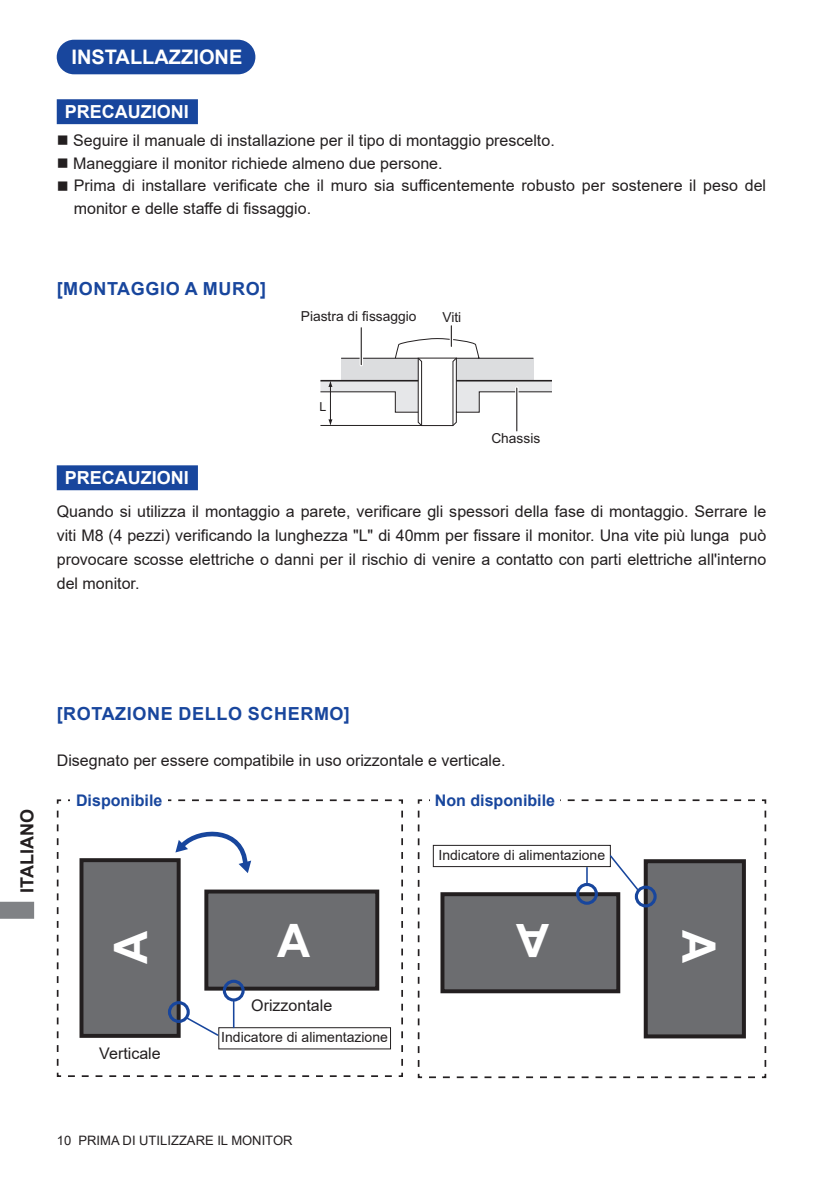
<style>
.page{position:relative;width:840px;height:1191px;background:#fff}
.page>*{position:absolute;margin:0;border:0;box-sizing:border-box;transform-origin:0 0}
.t1{font:700 46px "Arial";color:#fff}
.t2{font:700 20px "Arial";color:#fff}
.t3{font:700 18px "Arial";letter-spacing:.035em;color:#18469d}
.t4{font:700 18px "Arial";color:#fff}
.t5{font:700 18px "Arial";color:#231f20}
.t6{font:16px/24px "Arial";color:#231f20}
.t7{font:700 16px "Arial";color:#18469d}
.t8{font:14px "Arial";color:#231f20}
.t9{font:13.8px "Arial";color:#231f20}
.t10{font:13px "Arial";color:#231f20}
.t11{font:12.4px "Arial";color:#231f20}
</style>
<div class="page">
<svg style="left:0;top:901px;width:34px;height:17px"></svg>
<div style="left:58px;top:41px;width:196px;height:32px;background:#18469d;border-radius:16px"></div>
<div style="left:57px;top:40px;width:198px;height:34px;border:2px solid #18469d;border-radius:16px"></div>
<svg style="left:320px;top:326px;width:232px;height:101px"></svg>
<hr style="left:515px;top:388px;width:3px;height:43px;background:#fff">
<hr style="left:516px;top:388px;width:1px;height:43px;background:#231f20">
<div style="left:57px;top:99px;width:141px;height:25px;background:#18469d;border:2px solid #18469d"></div>
<div style="left:57px;top:465px;width:141px;height:25px;background:#18469d;border:2px solid #18469d"></div>
<svg style="left:417px;top:799px;width:349px;height:280px"></svg>
<svg style="left:56px;top:799px;width:347px;height:278px"></svg>
<div style="left:206px;top:891px;width:171px;height:97px;background:#6c6d70"></div>
<div style="left:204px;top:889px;width:175px;height:101px;border:4px solid #231f20"></div>
<div style="left:645px;top:861px;width:98px;height:175px;background:#6c6d70"></div>
<div style="left:643px;top:859px;width:102px;height:179px;border:4px solid #231f20"></div>
<div style="left:70px;top:792px;width:98px;height:21px;background:#fff"></div>
<div style="left:218px;top:1027px;width:172px;height:22px;border:1px solid #231f20"></div>
<div style="left:442px;top:894px;width:176px;height:97px;background:#6c6d70"></div>
<div style="left:440px;top:892px;width:180px;height:101px;border:4px solid #231f20"></div>
<div style="left:81px;top:860px;width:97px;height:175px;background:#6c6d70"></div>
<div style="left:79px;top:858px;width:101px;height:179px;border:4px solid #231f20"></div>
<div style="left:430px;top:792px;width:129px;height:19px;background:#fff"></div>
<div style="left:433px;top:845px;width:177px;height:22px;border:1px solid #231f20"></div>
<svg style="left:175px;top:831px;width:76px;height:42px"></svg>
<div style="left:223px;top:979px;width:21px;height:22px;border:3px solid #18469d;border-radius:50%"></div>
<svg style="left:233px;top:999px;width:1px;height:28px"></svg>
<div style="left:634px;top:885px;width:22px;height:22px;border:3px solid #18469d;border-radius:50%"></div>
<div style="left:168px;top:1001px;width:22px;height:22px;border:3px solid #18469d;border-radius:50%"></div>
<svg style="left:185px;top:1016px;width:35px;height:21px"></svg>
<div style="left:575px;top:883px;width:22px;height:21px;border:3px solid #18469d;border-radius:50%"></div>
<svg style="left:586px;top:867px;width:1px;height:18px"></svg>
<svg style="left:608px;top:853px;width:31px;height:38px"></svg>
<p class="t2" style="left:71px;top:43px;width:172px">INSTALLAZZIONE</p>
<p class="t4" style="left:65px;top:99px;width:126px">PRECAUZIONI</p>
<p class="t6" style="left:57px;top:128px;width:499px">■ Seguire il manuale di installazione per il tipo di montaggio prescelto.</p>
<p class="t6" style="left:57px;top:151px;width:387px">■ Maneggiare il monitor richiede almeno due persone.</p>
<p class="t6" style="left:74px;top:174px;width:693px;line-height:22.6px;text-indent:-17px">■ Prima di installare verificate che il muro sia sufficentemente robusto per sostenere il peso del monitor e delle staffe di fissaggio.</p>
<p class="t3" style="left:57px;top:276px;width:211px">[MONTAGGIO A MURO]</p>
<p class="t4" style="left:65px;top:465px;width:126px">PRECAUZIONI</p>
<p class="t9" style="left:300px;top:307px;width:117px">Piastra di fissaggio</p>
<p class="t9" style="left:442px;top:308px;width:20px">Viti</p>
<p class="t11" style="left:319px;top:399px;width:8px">L</p>
<p class="t9" style="left:491px;top:429px;width:50px">Chassis</p>
<p class="t6" style="left:57px;top:499px;width:710px;text-align:justify">Quando si utilizza il montaggio a parete, verificare gli spessori della fase di montaggio. Serrare le viti M8 (4 pezzi) verificando la lunghezza "L" di 40mm per fissare il monitor. Una vite più lunga può provocare scosse elettriche o danni per il rischio di venire a contatto con parti elettriche all'interno del monitor.</p>
<p class="t5" style="left:14px;top:892px;width:85px;rotate:-90deg">ITALIANO</p>
<p class="t3" style="left:57px;top:701px;width:294px">[ROTAZIONE DELLO SCHERMO]</p>
<p class="t6" style="left:57px;top:748px;width:450px">Disegnato per essere compatibile in uso orizzontale e verticale.</p>
<p class="t7" style="left:76px;top:789px;width:88px">Disponibile</p>
<h1 class="t1" style="left:98px;top:963px;width:35px;rotate:-90deg">A</h1>
<p class="t6" style="left:99px;top:1041px;width:63px">Verticale</p>
<p class="t6" style="left:251px;top:993px;width:82px">Orizzontale</p>
<p class="t8" style="left:221px;top:1027px;width:168px">Indicatore di alimentazione</p>
<p class="t7" style="left:434px;top:789px;width:122px">Non disponibile</p>
<p class="t8" style="left:438px;top:845px;width:168px">Indicatore di alimentazione</p>
<h1 class="t1" style="left:549px;top:973px;width:35px;rotate:-180deg">A</h1>
<p class="t10" style="left:57px;top:1131px;width:237px">10 PRIMA DI UTILIZZARE IL MONITOR</p>
<h1 class="t1" style="left:730px;top:930px;width:35px;rotate:90deg">A</h1>
</div>
